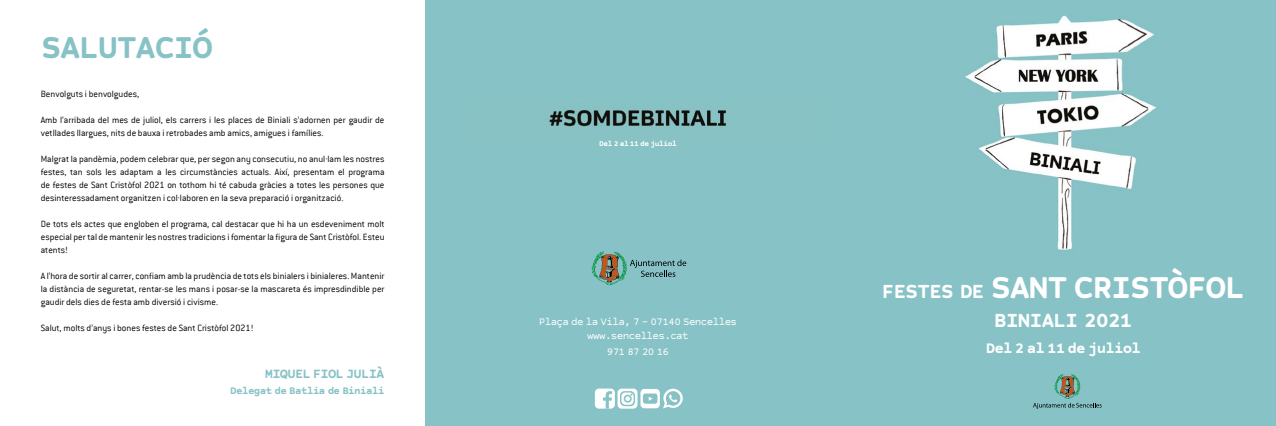
<style>
.page{position:relative;width:1276px;height:426px;background:#fff}
.page>*{position:absolute;margin:0;border:0;box-sizing:border-box;transform-origin:0 0}
.t1{font:700 35px "Courier Prime Sans";letter-spacing:-.06em;color:#fff}
.t2{font:700 35px "Courier Prime Sans";letter-spacing:-.06em;color:#87c2c6}
.t3{font:700 22px "Courier Prime Sans";letter-spacing:-.06em;color:#fff}
.t4{font:700 16px "Courier Prime Sans";letter-spacing:-.06em;color:#fff}
.t5{font:700 14px "Courier Prime Sans";letter-spacing:-.06em;color:#87c2c6}
.t6{font:11px/14px "Courier Prime Sans";letter-spacing:-.06em;color:#fff;text-align:center}
.t7{font:700 11px "Courier Prime Sans";letter-spacing:-.06em;color:#87c2c6}
.t8{font:300 10px/13px "Conduit ITC";color:#000;text-align:justify}
.t9{font:700 8px "Courier Prime Sans";letter-spacing:-.06em;color:#fff}
.s1{font-size:22px}
</style>
<div class="page">
<div style="left:425px;top:0;width:851px;height:425px;background:#87c2c6"></div>
<svg style="left:1033px;top:373px;width:68px;height:35px;background:#7caeab"></svg>
<svg style="left:591px;top:251px;width:95px;height:34px;background:#79a7a1"></svg>
<svg style="left:663px;top:388px;width:20px;height:20px"></svg>
<div style="left:595px;top:388px;width:20px;height:20px;background:#fff;border-radius:4px"></div>
<svg style="left:603px;top:391px;width:9px;height:17px"></svg>
<div style="left:640px;top:388px;width:20px;height:20px;background:linear-gradient(to right,#fdfefe,#fff);border-radius:4px"></div>
<svg style="left:643px;top:393px;width:14px;height:10px"></svg>
<div style="left:617px;top:388px;width:20px;height:20px;background:linear-gradient(to right,#f5fafa,#f4f9fa);border-radius:4px"></div>
<svg style="left:620px;top:390px;width:15px;height:15px"></svg>
<h1 class="t2" style="left:41px;top:26px;width:174px">SALUTACIÓ</h1>
<p class="t8" style="left:41px;top:87px;width:100px">Benvolguts i benvolgudes,</p>
<p class="t8" style="left:41px;top:113px;width:345px">Amb l’arribada del mes de juliol, els carrers i les places de Biniali s’adornen per gaudir de vetllades llargues, nits de bauxa i retrobades amb amics, amigues i famílies.</p>
<p class="t8" style="left:41px;top:152px;width:345px">Malgrat la pandèmia, podem celebrar que, per segon any consecutiu, no anul·lam les nostres festes, tan sols les adaptam a les circumstàncies actuals. Així, presentam el programa de festes de Sant Cristòfol 2021 on tothom hi té cabuda gràcies a totes les persones que desinteressadament organitzen i col·laboren en la seva preparació i organització.</p>
<p class="t8" style="left:41px;top:217px;width:345px">De tots els actes que engloben el programa, cal destacar que hi ha un esdeveniment molt especial per tal de mantenir les nostres tradicions i fomentar la figura de Sant Cristòfol. Esteu atents!</p>
<p class="t8" style="left:41px;top:269px;width:345px">A l’hora de sortir al carrer, confiam amb la prudència de tots els binialers i binialeres. Mantenir la distància de seguretat, rentar-se les mans i posar-se la mascareta és impresdindible per gaudir dels dies de festa amb diversió i civisme.</p>
<p class="t8" style="left:41px;top:321px;width:214px">Salut, molts d’anys i bones festes de Sant Cristòfol 2021!</p>
<h3 class="t5" style="left:265px;top:365px;width:121px">MIQUEL FIOL JULIÀ</h3>
<p class="t7" style="left:230px;top:383px;width:156px">Delegat de Batlia de Biniali</p>
<p class="t9" style="left:599px;top:139px;width:79px">Del 2 al 11 de juliol</p>
<p class="t6" style="left:539px;top:315px;width:200px">Plaça de la Vila, 7 - 07140 Sencelles www.sencelles.cat</p>
<p class="t6" style="left:607px;top:345px;width:64px">971 87 20 16</p>
<h1 class="t1" style="left:881px;top:266px;width:365px"><span class="s1">FESTES DE</span> SANT CRISTÒFOL</h1>
<h2 class="t3" style="left:994px;top:306px;width:140px">BINIALI 2021</h2>
<h3 class="t4" style="left:985px;top:338px;width:157px">Del 2 al 11 de juliol</h3>
</div>
